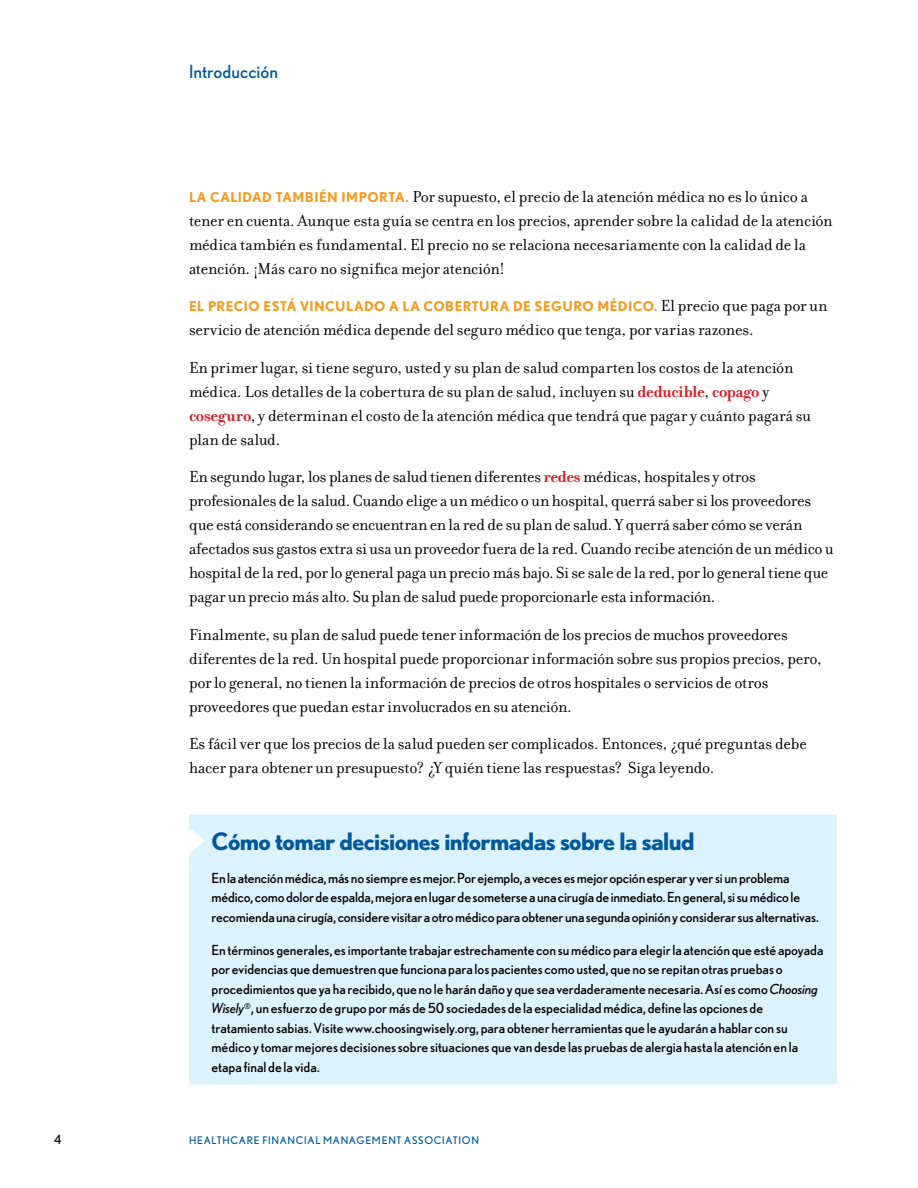
<style>
.page{position:relative;width:918px;height:1188px;background:#fff}
.page>*{position:absolute;margin:0;border:0;box-sizing:border-box;transform-origin:0 0}
.t1{font:700 24px "Nobel";letter-spacing:-.025em;color:#00599b}
.t2{font:18px "Nobel";color:#00599b}
.t3{font:17.25px/24px "Filosofia";letter-spacing:-.01em;color:#000}
.t4{font:13.8px/19.5px "Nobel";letter-spacing:-.005em;color:#000}
.t5{font:700 13.5px "Nobel";letter-spacing:.035em;color:#f8991d}
.t6{font:12.75px "Nobel";color:#000}
.t7{font:10.5px "Nobel";letter-spacing:.28em;color:#00599b}
.s1{font-family:"Nobel";font-weight:700;font-size:13.5px;color:#f8991d}
.s2{font-family:"Filosofia";font-weight:400;font-size:17.25px;color:#000}
.s3{font-weight:700;color:#d2232a}
.s4{font-style:italic}
</style>
<div class="page">
<div style="left:189px;top:814px;width:648px;height:270px;background:#dcf2fd"></div>
<p class="t2" style="left:189px;top:61px;width:91px">Introducción</p>
<p class="t3" style="left:189px;top:184px;width:645px"><span class="s1">L A CALIDAD TAMBIÉN IMPORTA.</span> Por supuesto, el precio de la atención médica no es lo único a tener en cuenta. Aunque esta guía se centra en los precios, aprender sobre la calidad de la atención médica también es fundamental. El precio no se relaciona necesariamente con la calidad de la atención. ¡Más caro no significa mejor atención!</p>
<p class="t5" style="left:189px;top:298px;width:640px">EL PRECIO ESTÁ VINCULADO A LA COBERTURA DE SEGURO MÉDICO. <span class="s2">El precio que paga por un</span></p>
<p class="t3" style="left:189px;top:311px;width:606px;line-height:37.5px">servicio de atención médica depende del seguro médico que tenga, por varias razones.<br>En primer lugar, si tiene seguro, usted y su plan de salud comparten los costos de la atención</p>
<p class="t3" style="left:189px;top:379px;width:623px">médica. Los detalles de la cobertura de su plan de salud, incluyen su <span class="s3">deducible</span>, <span class="s3">copago</span> y <span class="s3">coseguro</span>, y determinan el costo de la atención médica que tendrá que pagar y cuánto pagará su plan de salud.</p>
<p class="t3" style="left:189px;top:465px;width:646px">En segundo lugar, los planes de salud tienen diferentes <span class="s3">redes</span> médicas, hospitales y otros profesionales de la salud. Cuando elige a un médico o un hospital, querrá saber si los proveedores que está considerando se encuentran en la red de su plan de salud. Y querrá saber cómo se verán afectados sus gastos extra si usa un proveedor fuera de la red. Cuando recibe atención de un médico u hospital de la red, por lo general paga un precio más bajo. Si se sale de la red, por lo general tiene que pagar un precio más alto. Su plan de salud puede proporcionarle esta información.</p>
<p class="t3" style="left:189px;top:622px;width:634px">Finalmente, su plan de salud puede tener información de los precios de muchos proveedores diferentes de la red. Un hospital puede proporcionar información sobre sus propios precios, pero, por lo general, no tienen la información de precios de otros hospitales o servicios de otros proveedores que puedan estar involucrados en su atención.</p>
<p class="t3" style="left:189px;top:732px;width:619px">Es fácil ver que los precios de la salud pueden ser complicados. Entonces, ¿qué preguntas debe hacer para obtener un presupuesto? ¿Y quién tiene las respuestas? Siga leyendo.</p>
<h1 class="t1" style="left:212px;top:827px;width:485px">CÓMO TOMAR DECISIONES INFORMADAS SOBRE LA SALUD</h1>
<p class="t4" style="left:212px;top:868px;width:609px">En la atención médica, más no siempre es mejor. Por ejemplo, a veces es mejor opción esperar y ver si un problema médico, como dolor de espalda, mejora en lugar de someterse a una cirugía de inmediato. En general, si su médico le recomienda una cirugía, considere visitar a otro médico para obtener una segunda opinión y considerar sus alternativas.</p>
<p class="t4" style="left:211px;top:940px;width:613px">En términos generales, es importante trabajar estrechamente con su médico para elegir la atención que esté apoyada por evidencias que demuestren que funciona para los pacientes como usted, que no se repitan otras pruebas o procedimientos que ya ha recibido, que no le harán daño y que sea verdaderamente necesaria. Así es como <span class="s4">Choosing Wisely</span><sup>®</sup>, un esfuerzo de grupo por más de 50 sociedades de la especialidad médica, define las opciones de tratamiento sabias. Visite www.choosingwisely.org, para obtener herramientas que le ayudarán a hablar con su médico y tomar mejores decisiones sobre situaciones que van desde las pruebas de alergia hasta la atención en la etapa final de la vida.</p>
<p class="t6" style="left:54px;top:1132px;width:9px">4</p>
<p class="t7" style="left:189px;top:1135px;width:36px">Healthca</p>
<p class="t7" style="left:247px;top:1135px;width:234px">re Financial Managem ent Association</p>
</div>
